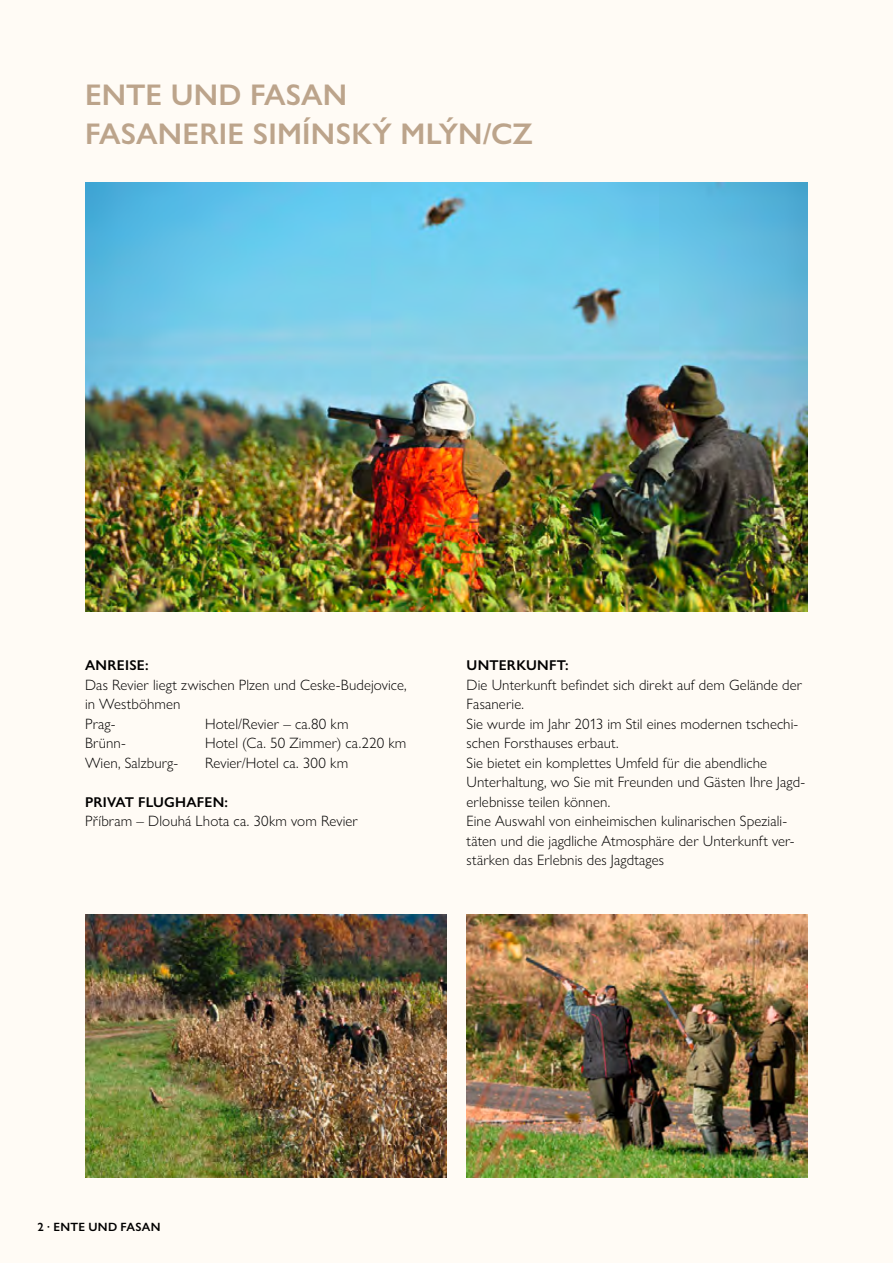
<style>
.page{position:relative;width:893px;height:1263px;background:#fffbf5}
.page>*{position:absolute;margin:0;border:0;box-sizing:border-box;transform-origin:0 0}
.t1{font:600 30px/39px "Gill Sans Nova";letter-spacing:.005em;color:#bca48b}
.t2{font:300 15px/19.5px "Gill Sans Nova";letter-spacing:.005em;color:#000}
.t3{font:600 14.25px "Gill Sans Nova";letter-spacing:.015em;color:#000}
.t4{font:600 12px "Gill Sans Nova";letter-spacing:.015em;color:#000}
</style>
<div class="page">
<img style="left:85px;top:183px;width:723px;height:429px">
<img style="left:85px;top:914px;width:361px;height:263px">
<img style="left:467px;top:914px;width:341px;height:263px">
<h1 class="t1" style="left:85px;top:75px;width:449px">ENTE UND FASAN<br>FASANERIE SIMÍNSKÝ MLÝN/CZ</h1>
<p class="t3" style="left:85px;top:656px;width:65px">ANREISE:</p>
<p class="t2" style="left:85px;top:675px;width:323px">Das Revier liegt zwischen Plzen und Ceske-Budejovice, in Westböhmen<br>Prag-</p>
<p class="t2" style="left:205px;top:714px;width:145px">Hotel/Revier – ca.80 km</p>
<p class="t2" style="left:85px;top:733px;width:42px">Brünn-</p>
<p class="t2" style="left:205px;top:733px;width:203px">Hotel (Ca. 50 Zimmer) ca.220 km</p>
<p class="t2" style="left:85px;top:753px;width:95px">Wien, Salzburg-</p>
<p class="t2" style="left:205px;top:753px;width:145px">Revier/Hotel ca. 300 km</p>
<p class="t3" style="left:85px;top:793px;width:145px">PRIVAT FLUGHAFEN:</p>
<p class="t2" style="left:85px;top:811px;width:274px">Příbram – Dlouhá Lhota ca. 30km vom Revier</p>
<p class="t3" style="left:467px;top:656px;width:104px">UNTERKUNFT:</p>
<p class="t2" style="left:467px;top:675px;width:340px">Die Unterkunft befindet sich direkt auf dem Gelände der Fasanerie.<br>Sie wurde im Jahr 2013 im Stil eines modernen tschechi&shy;schen Forsthauses erbaut.<br>Sie bietet ein komplettes Umfeld für die abendliche Unterhaltung, wo Sie mit Freunden und Gästen Ihre Jagd&shy;erlebnisse teilen können.<br>Eine Auswahl von einheimischen kulinarischen Speziali&shy;täten und die jagdliche Atmosphäre der Unterkunft ver&shy;stärken das Erlebnis des Jagdtages</p>
<p class="t4" style="left:37px;top:1219px;width:62px">2 · ENTE und</p>
<p class="t4" style="left:121px;top:1219px;width:41px">FASAN</p>
</div>
